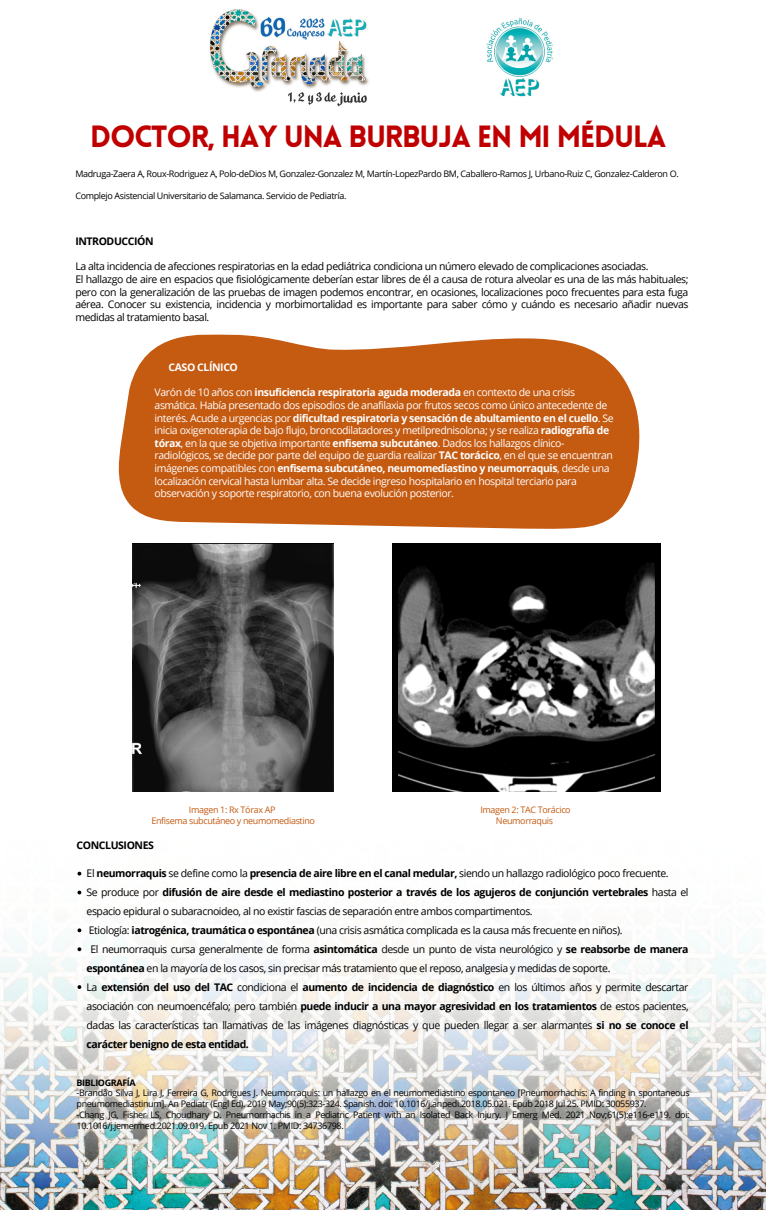
<style>
.page{position:relative;width:766px;height:1210px;background:#fff}
.page>*{position:absolute;margin:0;border:0;box-sizing:border-box;transform-origin:0 0}
.t1{font:900 30px "Lovelo";letter-spacing:-.04em;color:#c00000}
.t2{font:10.5px/18.9px "Open Sans";letter-spacing:-.04em;color:#000;text-align:justify}
.t3{font:10.5px/12.6px "Open Sans";letter-spacing:-.04em;color:#fff}
.t4{font:700 10.5px "Open Sans";letter-spacing:-.04em;color:#000}
.t5{font:700 10.5px "Open Sans";letter-spacing:-.04em;color:#fff}
.t6{font:9px/10.8px "Open Sans";letter-spacing:-.04em;color:#000}
.t7{font:9px "Open Sans";letter-spacing:-.04em;color:#c55a11}
.t8{font:700 9px "Open Sans";letter-spacing:-.04em;color:#000}
.s1{font-weight:700}
</style>
<div class="page">
<img style="left:0;top:9px;width:765px;height:1201px">
<svg style="left:115px;top:327px;width:525px;height:202px;background:#cd7132"></svg>
<img style="left:132px;top:544px;width:202px;height:247px">
<img style="left:392px;top:544px;width:268px;height:247px">
<svg style="left:77px;top:871px;width:4px;height:4px"></svg>
<svg style="left:77px;top:890px;width:4px;height:4px"></svg>
<svg style="left:77px;top:928px;width:4px;height:4px"></svg>
<svg style="left:77px;top:947px;width:4px;height:4px"></svg>
<svg style="left:77px;top:985px;width:4px;height:4px"></svg>
<p class="t1" style="left:90px;top:125px;width:577px">DOCTOR, HAY UNA BURBUJA EN MI MÉDULA</p>
<p class="t6" style="left:75px;top:169px;width:604px">Madruga-Zaera A, Roux-Rodriguez A, Polo-deDios M, Gonzalez-Gonzalez M, Martín-LopezPardo BM, Caballero-Ramos J, Urbano-Ruiz C, Gonzalez-Calderon O.</p>
<p class="t6" style="left:75px;top:190px;width:272px">Complejo Asistencial Universitario de Salamanca. Servicio de Pediatría.</p>
<p class="t4" style="left:75px;top:234px;width:80px">INTRODUCCIÓN</p>
<p class="t2" style="left:75px;top:257px;width:574px">La alta incidencia de afecciones respiratorias en la edad pediátrica condiciona un número elevado de complicaciones asociadas.</p>
<p class="t2" style="left:75px;top:273px;width:614px;line-height:12.6px">El hallazgo de aire en espacios que fisiológicamente deberían estar libres de él a causa de rotura alveolar es una de las más habituales; pero con la generalización de las pruebas de imagen podemos encontrar, en ocasiones, localizaciones poco frecuentes para esta fuga aérea. Conocer su existencia, incidencia y morbimortalidad es importante para saber cómo y cuándo es necesario añadir nuevas medidas al tratamiento basal.</p>
<p class="t5" style="left:168px;top:360px;width:71px">CASO CLÍNICO</p>
<p class="t3" style="left:154px;top:386px;width:460px">Varón de 10 años con <span class="s1">insuficiencia respiratoria aguda moderada</span> en contexto de una crisis asmática. Había presentado dos episodios de anafilaxia por frutos secos como único antecedente de interés. Acude a urgencias por <span class="s1">dificultad respiratoria y sensación de abultamiento en el cuello</span>. Se inicia oxigenoterapia de bajo flujo, broncodilatadores y metilprednisolona; y se realiza <span class="s1">radiografía de tórax</span>, en la que se objetiva importante <span class="s1">enfisema subcutáneo</span>. Dados los hallazgos clínico&shy;radiológicos, se decide por parte del equipo de guardia realizar <span class="s1">TAC torácico</span>, en el que se encuentran imágenes compatibles con <span class="s1">enfisema subcutáneo, neumomediastino y neumorraquis</span>, desde una localización cervical hasta lumbar alta. Se decide ingreso hospitalario en hospital terciario para observación y soporte respiratorio, con buena evolución posterior.</p>
<p class="t7" style="left:189px;top:803px;width:88px">Imagen 1: Rx Tórax AP</p>
<p class="t7" style="left:151px;top:814px;width:165px">Enfisema subcutáneo y neumomediastino</p>
<p class="t4" style="left:77px;top:837px;width:79px">CONCLUSIONES</p>
<p class="t7" style="left:480px;top:803px;width:92px">Imagen 2: TAC Torácico</p>
<p class="t7" style="left:495px;top:814px;width:59px">Neumorraquis</p>
<p class="t2" style="left:87px;top:864px;width:583px">El <span class="s1">neumorraquis</span> se define como la <span class="s1">presencia de aire libre en el canal medular,</span> siendo un hallazgo radiológico poco frecuente.</p>
<p class="t2" style="left:87px;top:882px;width:603px">Se produce por <span class="s1">difusión de aire desde el mediastino posterior a través de los agujeros de conjunción vertebrales</span> hasta el espacio epidural o subaracnoideo, al no existir fascias de separación entre ambos compartimentos.</p>
<p class="t2" style="left:89px;top:920px;width:535px">Etiología: <span class="s1">iatrogénica, traumática o espontánea</span> (una crisis asmática complicada es la causa más frecuente en niños).</p>
<p class="t2" style="left:87px;top:939px;width:603px;text-indent:4px">El neumorraquis cursa generalmente de forma <span class="s1">asintomática</span> desde un punto de vista neurológico y <span class="s1">se reabsorbe de manera espontánea</span> en la mayoría de los casos, sin precisar más tratamiento que el reposo, analgesia y medidas de soporte.</p>
<p class="t2" style="left:87px;top:977px;width:603px">La <span class="s1">extensión del uso del TAC</span> condiciona el <span class="s1">aumento de incidencia de diagnóstico</span> en los últimos años y permite descartar asociación con neumoencéfalo; pero también <span class="s1">puede inducir a una mayor agresividad en los tratamientos</span> de estos pacientes, dadas las características tan llamativas de las imágenes diagnósticas y que pueden llegar a ser alarmantes <span class="s1">si no se conoce el carácter benigno de esta entidad.</span></p>
<p class="t8" style="left:77px;top:1076px;width:61px">BIBLIOGRAFÍA</p>
<p class="t6" style="left:77px;top:1087px;width:614px">-Brandão Silva J, Lira J, Ferreira G, Rodrigues J. Neumorraquis: un hallazgo en el neumomediastino espontaneo [Pneumorrhachis: A finding in spontaneous pneumomediastinum]. An Pediatr (Engl Ed). 2019 May;90(5):323-324. Spanish. doi: 10.1016/j.anpedi.2018.05.021. Epub 2018 Jul 25. PMID: 30055937.</p>
<p class="t6" style="left:77px;top:1109px;width:614px">-Chang JG, Fisher LS, Choudhary D. Pneumorrhachis in a Pediatric Patient with an Isolated Back Injury. J Emerg Med. 2021 Nov;61(5):e116-e119. doi:<br>10.1016/j.jemermed.2021.09.019. Epub 2021 Nov 1. PMID: 34736798.</p>
</div>
